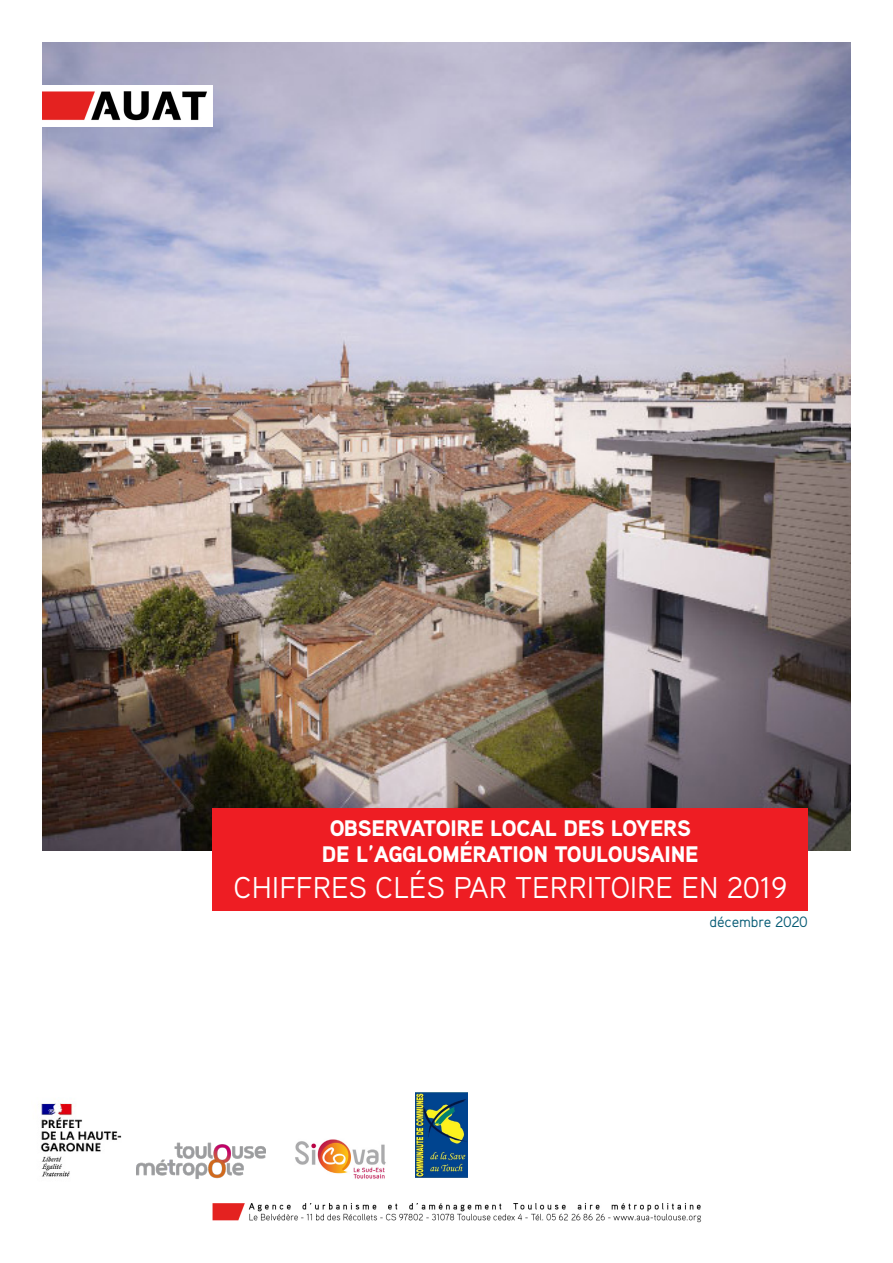
<style>
.page{position:relative;width:893px;height:1263px;background:#fff}
.page>*{position:absolute;margin:0;border:0;box-sizing:border-box;transform-origin:0 0}
.CVTitre1{font:30px "Aaux Pro OT";color:#fff}
.CVTitre2{font:900 22.5px/25.5px "Aaux Pro OT";letter-spacing:-.01em;color:#fff;text-align:center}
.t1{font:15px "Aaux Pro OT";letter-spacing:-.01em;color:#035973}
</style>
<div class="page">
<img style="left:43px;top:43px;width:807px;height:807px">
<img style="left:43px;top:85px;width:170px;height:41px">
<img style="left:212px;top:1203px;width:490px;height:20px">
<div style="left:213px;top:808px;width:595px;height:102px;background:#ee1d23"></div>
<img style="left:415px;top:1093px;width:53px;height:85px">
<img style="left:41px;top:1099px;width:81px;height:78px">
<img style="left:136px;top:1142px;width:129px;height:37px">
<img style="left:295px;top:1139px;width:91px;height:40px">
<p class="CVTitre2" style="left:322px;top:815px;width:378px">OBSERVATOIRE LOCAL DES LOYERS<br>DE L’AGGLOMÉRATION TOULOUSAINE</p>
<p class="CVTitre1" style="left:233px;top:868px;width:555px">CHIFFRES CLÉS PAR TERRITOIRE EN 2019</p>
<p class="t1" style="left:710px;top:912px;width:100px">décembre 2020</p>
</div>
